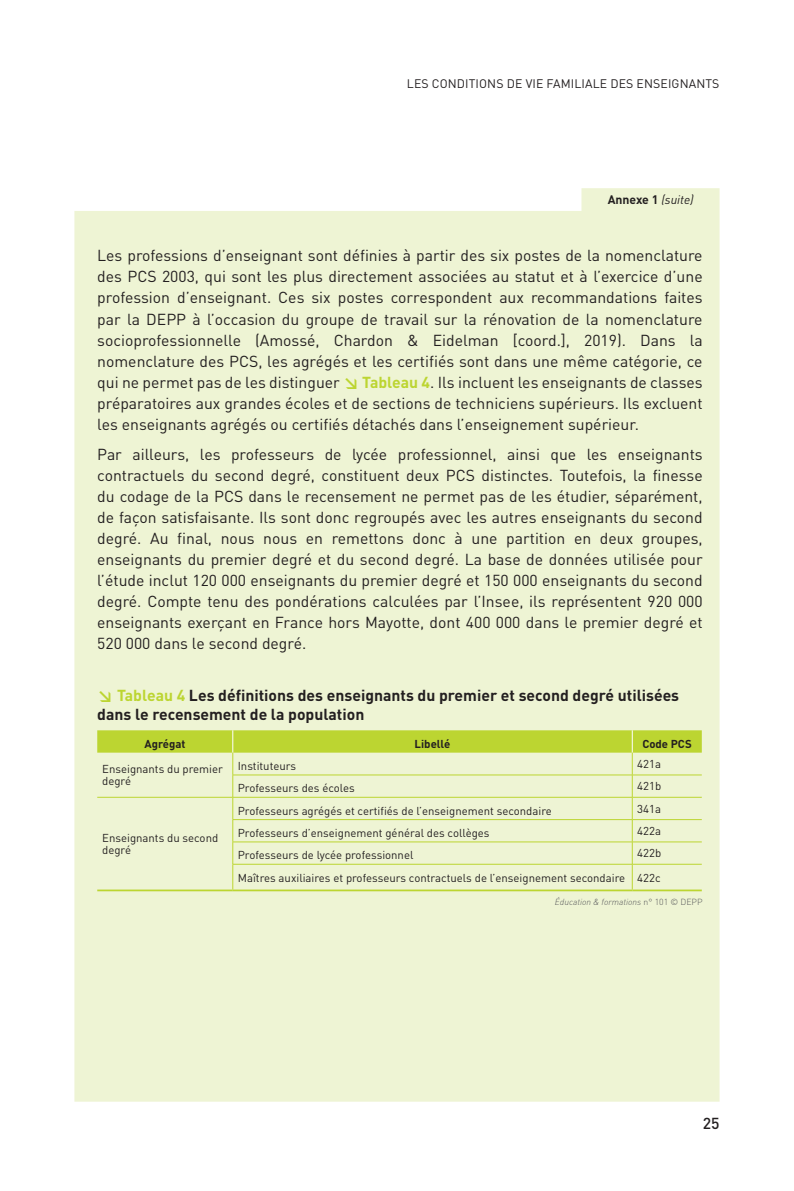
<style>
.page{position:relative;width:794px;height:1191px;background:#fff}
.page>*{position:absolute;margin:0;border:0;box-sizing:border-box;transform-origin:0 0}
.Courant{font:15.75px/21px "DINOT";color:#231f20;text-align:justify}
._04_TitreFigure{font:700 15.75px/18.9px "DINOT";color:#231f20}
.t1{font:500 15.75px "DINOT";color:#231f20}
.Titre_courant__droit{font:12.25px "DINOT";letter-spacing:.01em;color:#231f20}
.Filet_fin_d_article{font:700 12.25px "DINOT";color:#231f20}
.t2{font:11.38px/12.2px "DINOT";color:#231f20}
.t3{font:700 11.38px "DINOT";color:#231f20}
.t4{font:italic 300 8.75px "DINOT";color:#57585a}
.s1{font-weight:400;font-style:italic}
.s2{font-weight:700;color:#bcd531}
.s3{color:#bcd531}
.s4{font-style:normal}
</style>
<div class="page">
<div style="left:74px;top:188px;width:645px;height:913px;background:#eef4d4"></div>
<svg style="left:97px;top:730px;width:605px;height:159px;background:#e5eeb8"></svg>
<hr style="left:97px;top:889px;width:136px;height:2px;background:#bcd531">
<hr style="left:233px;top:889px;width:399px;height:2px;background:#bcd531">
<hr style="left:632px;top:889px;width:70px;height:2px;background:#bcd531">
<p class="Titre_courant__droit" style="left:407px;top:75px;width:314px">LES CONDITIONS DE VIE FAMILIALE DES ENSEIGNANTS</p>
<p class="Filet_fin_d_article" style="left:607px;top:192px;width:88px">Annexe 1 <span class="s1">(suite)</span></p>
<p class="Courant" style="left:97px;top:245px;width:607px">Les professions d’enseignant sont définies à partir des six postes de la nomenclature des PCS 2003, qui sont les plus directement associées au statut et à l’exercice d’une profession d’enseignant. Ces six postes correspondent aux recommandations faites par la DEPP à l’occasion du groupe de travail sur la rénovation de la nomenclature socioprofessionnelle (Amossé, Chardon &amp; Eidelman [coord.], 2019). Dans la nomenclature des PCS, les agrégés et les certifiés sont dans une même catégorie, ce qui ne permet pas de les distinguer <span class="s2">↘ Tableau 4</span>. Ils incluent les enseignants de classes préparatoires aux grandes écoles et de sections de techniciens supérieurs. Ils excluent les enseignants agrégés ou certifiés détachés dans l’enseignement supérieur.</p>
<p class="Courant" style="left:97px;top:444px;width:607px">Par ailleurs, les professeurs de lycée professionnel, ainsi que les enseignants contractuels du second degré, constituent deux PCS distinctes. Toutefois, la finesse du codage de la PCS dans le recensement ne permet pas de les étudier, séparément, de façon satisfaisante. Ils sont donc regroupés avec les autres enseignants du second degré. Au final, nous nous en remettons donc à une partition en deux groupes, enseignants du premier degré et du second degré. La base de données utilisée pour l’étude inclut 120 000 enseignants du premier degré et 150 000 enseignants du second degré. Compte tenu des pondérations calculées par l’Insee, ils représentent 920 000 enseignants exerçant en France hors Mayotte, dont 400 000 dans le premier degré et 520 000 dans le second degré.</p>
<p class="_04_TitreFigure" style="left:97px;top:686px;width:583px"><span class="s3">↘ Tableau 4</span> Les définitions des enseignants du premier et second degré utilisées dans le recensement de la population</p>
<p class="t3" style="left:144px;top:736px;width:43px">Agrégat</p>
<p class="t3" style="left:414px;top:736px;width:37px">Libellé</p>
<p class="t3" style="left:642px;top:736px;width:51px">Code PCS</p>
<p class="t2" style="left:102px;top:762px;width:122px">Enseignants du premier degré</p>
<p class="t2" style="left:238px;top:759px;width:60px">Instituteurs</p>
<p class="t2" style="left:637px;top:757px;width:25px">421a</p>
<p class="t2" style="left:238px;top:782px;width:118px">Professeurs des écoles</p>
<p class="t2" style="left:637px;top:780px;width:26px">421b</p>
<p class="t2" style="left:102px;top:831px;width:118px">Enseignants du second degré</p>
<p class="t2" style="left:238px;top:804px;width:315px">Professeurs agrégés et certifiés de l’enseignement secondaire</p>
<p class="t2" style="left:637px;top:802px;width:25px">341a</p>
<p class="t2" style="left:238px;top:826px;width:253px">Professeurs d’enseignement général des collèges</p>
<p class="t2" style="left:637px;top:824px;width:25px">422a</p>
<p class="t2" style="left:238px;top:849px;width:177px">Professeurs de lycée professionnel</p>
<p class="t2" style="left:637px;top:847px;width:26px">422b</p>
<p class="t2" style="left:238px;top:871px;width:389px">Maîtres auxiliaires et professeurs contractuels de l’enseignement secondaire</p>
<p class="t2" style="left:637px;top:871px;width:25px">422c</p>
<p class="t4" style="left:555px;top:896px;width:149px">Éducation &amp; formations <span class="s4">n° 101 © DEPP</span></p>
<p class="t1" style="left:703px;top:1112px;width:18px">25</p>
</div>
